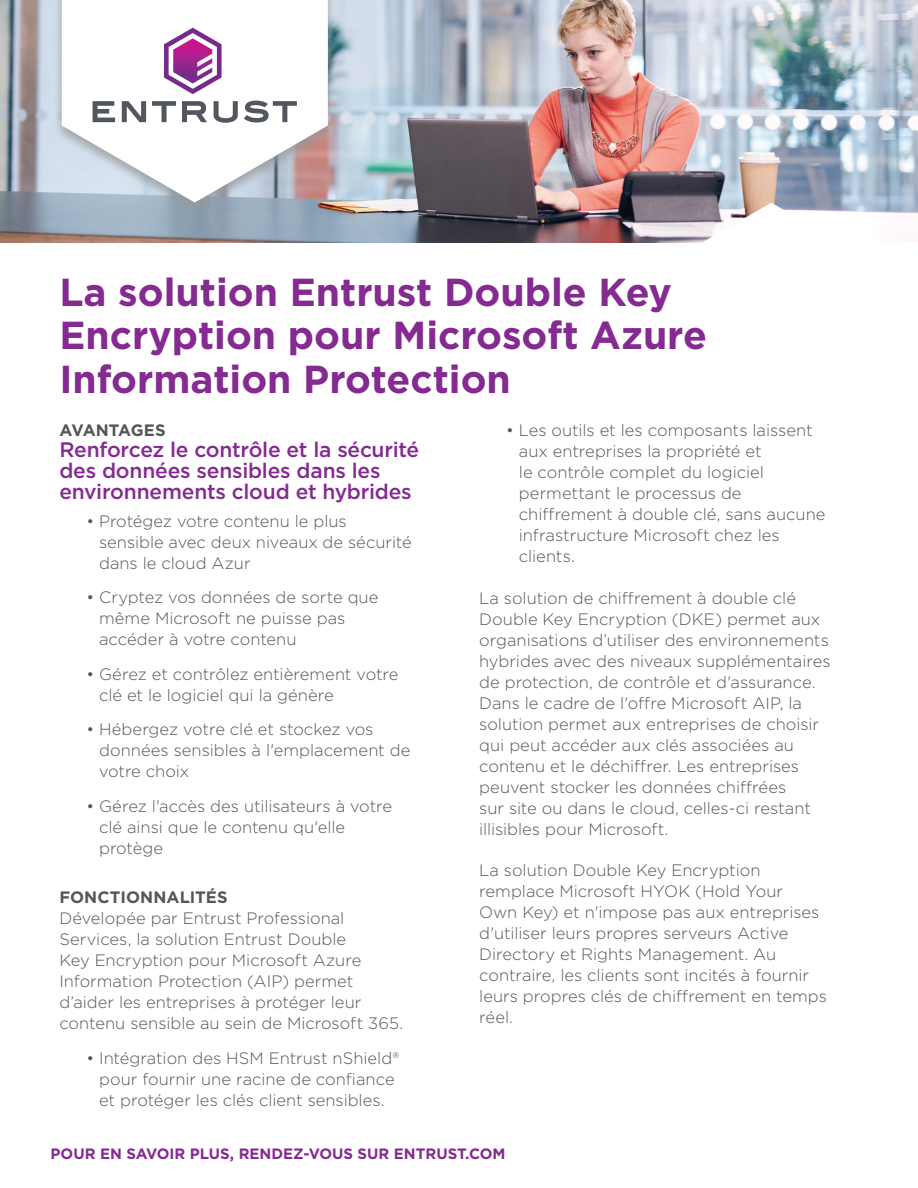
<style>
.page{position:relative;width:918px;height:1188px;background:#fff}
.page>*{position:absolute;margin:0;border:0;box-sizing:border-box;transform-origin:0 0}
.t1{font:700 39px/43.5px "Gotham";color:#852a91}
.t2{font:500 21px/21px "Gotham";letter-spacing:-.01em;color:#852a91}
.t3{font:300 16.5px/21px "Gotham";color:#54565a}
.t4{font:700 16.5px "Gotham";letter-spacing:.005em;color:#54565a}
.t5{font:700 16.5px "Gotham";letter-spacing:-.02em;color:#54565a}
.t6{font:700 15px "Gotham";color:#852a91}
</style>
<div class="page">
<img style="left:0;top:0;width:918px;height:243px">
<div style="left:54px;top:0;width:282px;height:217px;background:#96989a;opacity:.75"></div>
<svg style="left:62px;top:0;width:266px;height:202px"></svg>
<svg style="left:93px;top:101px;width:22px;height:21px"></svg>
<svg style="left:122px;top:101px;width:24px;height:21px"></svg>
<svg style="left:152px;top:101px;width:24px;height:21px"></svg>
<svg style="left:182px;top:101px;width:25px;height:21px"></svg>
<svg style="left:214px;top:101px;width:24px;height:22px"></svg>
<svg style="left:244px;top:100px;width:53px;height:23px"></svg>
<svg style="left:164px;top:28px;width:58px;height:66px"></svg>
<svg style="left:701px;top:203px;width:141px;height:40px"></svg>
<h1 class="t1" style="left:59px;top:270px;width:649px">La solution Entrust Double Key<br>Encryption pour Microsoft Azure<br>Information Protection</h1>
<p class="t5" style="left:59px;top:419px;width:108px">AVANTAGES</p>
<p class="t2" style="left:59px;top:439px;width:361px">Renforcez le contrôle et la sécurité des données sensibles dans les environnements cloud et hybrides</p>
<p class="t3" style="left:99px;top:510px;width:314px;text-indent:-13px">• Protégez votre contenu le plus sensible avec deux niveaux de sécurité dans le cloud Azur</p>
<p class="t3" style="left:99px;top:587px;width:281px;text-indent:-13px">• Cryptez vos données de sorte que même Microsoft ne puisse pas accéder à votre contenu</p>
<p class="t3" style="left:99px;top:663px;width:301px;text-indent:-13px">• Gérez et contrôlez entièrement votre clé et le logiciel qui la génère</p>
<p class="t3" style="left:99px;top:719px;width:313px;text-indent:-13px">• Hébergez votre clé et stockez vos données sensibles à l'emplacement de votre choix</p>
<p class="t3" style="left:99px;top:795px;width:294px;text-indent:-13px">• Gérez l'accès des utilisateurs à votre clé ainsi que le contenu qu'elle protège</p>
<p class="t4" style="left:59px;top:886px;width:170px">FONCTIONNALITÉS</p>
<p class="t3" style="left:59px;top:907px;width:345px">Dévelopée par Entrust Professional Services, la solution Entrust Double<br>Key Encryption pour Microsoft Azure Information Protection (AIP) permet d’aider les entreprises à protéger leur contenu sensible au sein de Microsoft 365.</p>
<p class="t3" style="left:86px;top:1047px;width:315px;text-align:center">• Intégration des HSM Entrust nShield® pour fournir une racine de confiance et protéger les clés client sensibles.</p>
<p class="t3" style="left:519px;top:420px;width:308px;text-indent:-13px">• Les outils et les composants laissent aux entreprises la propriété et<br>le contrôle complet du logiciel permettant le processus de chiffrement à double clé, sans aucune infrastructure Microsoft chez les clients.</p>
<p class="t3" style="left:479px;top:587px;width:353px">La solution de chiffrement à double clé Double Key Encryption (DKE) permet aux organisations d’utiliser des environnements hybrides avec des niveaux supplémentaires de protection, de contrôle et d'assurance.<br>Dans le cadre de l'offre Microsoft AIP, la solution permet aux entreprises de choisir qui peut accéder aux clés associées au contenu et le déchiffrer. Les entreprises peuvent stocker les données chiffrées<br>sur site ou dans le cloud, celles-ci restant illisibles pour Microsoft.</p>
<p class="t3" style="left:479px;top:859px;width:349px">La solution Double Key Encryption remplace Microsoft HYOK (Hold Your<br>Own Key) et n'impose pas aux entreprises d'utiliser leurs propres serveurs Active Directory et Rights Management. Au contraire, les clients sont incités à fournir leurs propres clés de chiffrement en temps réel.</p>
<p class="t6" style="left:51px;top:1144px;width:456px">POUR EN SAVOIR PLUS, RENDEZ-VOUS SUR ENTRUST.COM</p>
</div>
